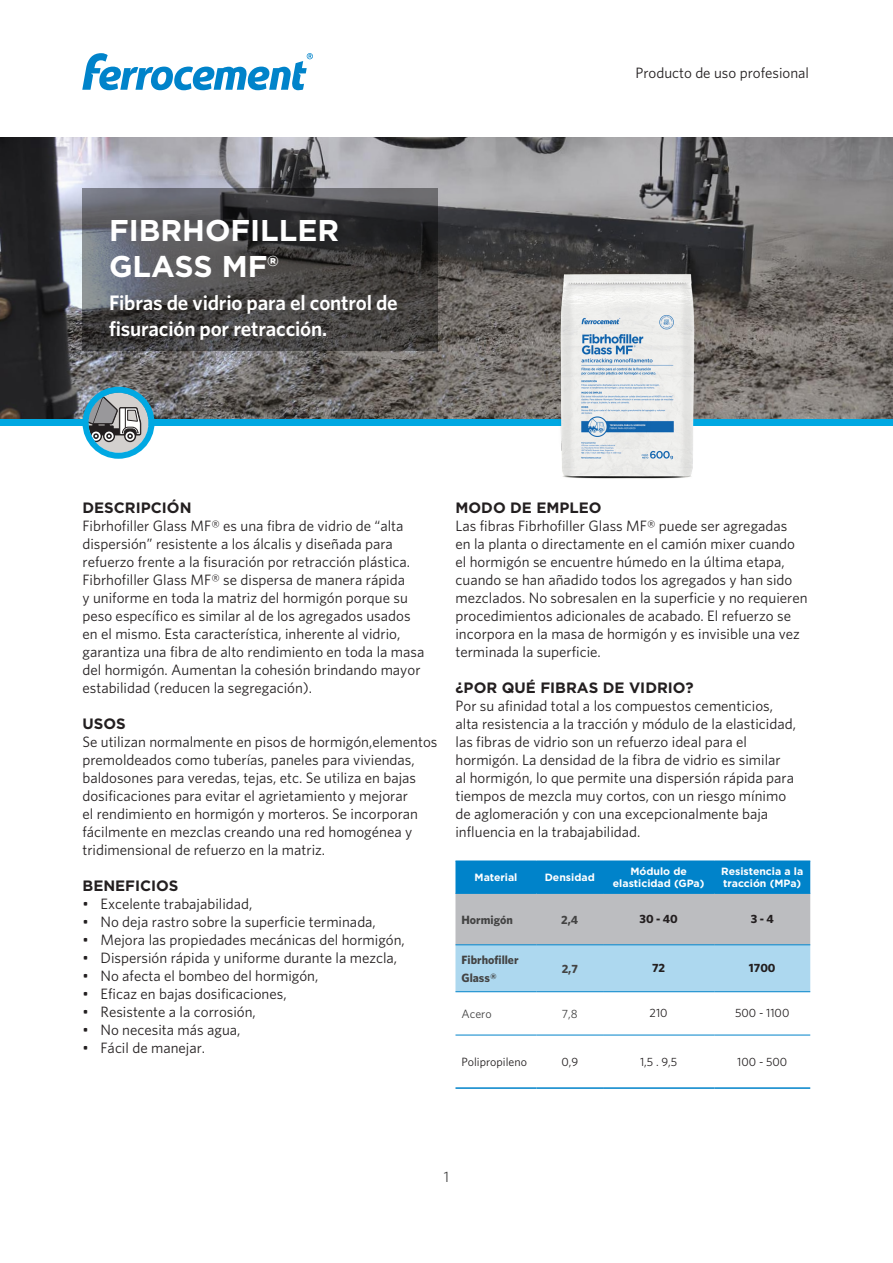
<style>
.page{position:relative;width:893px;height:1263px;background:#fff}
.page>*{position:absolute;margin:0;border:0;box-sizing:border-box;transform-origin:0 0}
.Nombre_de_producto_a{font:700 30px/36px "Gotham";color:#fff}
.Descripción_de_produ{font:600 21px/25.5px "Whitney";letter-spacing:-.01em;color:#fff}
.Texto_base{font:15px/18px "Whitney";color:#231f20}
.Título_interno_anida{font:700 15px "Gotham";color:#231f20}
.t1{font:15px "Whitney";color:#434343}
.Texto_tabla{font:12px "Whitney";color:#231f20}
.Texto_tabla-2{font:700 12px/18px "Whitney";color:#434343}
.Texto_tabla-3{font:700 12px "Whitney";color:#231f20}
.Texto_tabla-4{font:12px "Whitney";color:#434343}
.Texto_tabla-5{font:700 10.5px/12px "Gotham";color:#fff;text-align:center}
</style>
<div class="page">
<svg style="left:82px;top:53px;width:231px;height:37px"></svg>
<img style="left:0;top:138px;width:893px;height:282px">
<div style="left:0;top:420px;width:893px;height:6px;background:#00a8e2"></div>
<div style="left:88px;top:393px;width:61px;height:60px;background:#d3d0ce;border-radius:50%"></div>
<svg style="left:88px;top:396px;width:53px;height:46px"></svg>
<div style="left:82px;top:387px;width:72px;height:72px;border:6px solid #00a8e2;border-radius:50%"></div>
<img style="left:455px;top:219px;width:347px;height:260px">
<svg style="left:82px;top:189px;width:355px;height:162px;background:#49484a"></svg>
<svg style="left:455px;top:862px;width:355px;height:129px;background:#88b8d3"></svg>
<hr style="left:455px;top:1035px;width:81px;height:1px;background:#0083ca">
<hr style="left:536px;top:1035px;width:67px;height:1px;background:#0083ca">
<hr style="left:603px;top:1035px;width:111px;height:1px;background:#0083ca">
<hr style="left:714px;top:1035px;width:96px;height:1px;background:#0083ca">
<hr style="left:455px;top:1087px;width:81px;height:2px;background:#0083ca">
<hr style="left:536px;top:1087px;width:67px;height:2px;background:#0083ca">
<hr style="left:603px;top:1087px;width:111px;height:2px;background:#0083ca">
<hr style="left:714px;top:1087px;width:96px;height:2px;background:#0083ca">
<hr style="left:455px;top:861px;width:81px;height:1px;background:#0083ca">
<hr style="left:536px;top:861px;width:67px;height:1px;background:#0083ca">
<hr style="left:603px;top:861px;width:111px;height:1px;background:#0083ca">
<hr style="left:714px;top:861px;width:96px;height:1px;background:#0083ca">
<hr style="left:455px;top:893px;width:81px;height:1px;background:#0083ca">
<hr style="left:536px;top:893px;width:67px;height:1px;background:#0083ca">
<hr style="left:603px;top:893px;width:111px;height:1px;background:#0083ca">
<hr style="left:714px;top:893px;width:96px;height:1px;background:#0083ca">
<hr style="left:455px;top:944px;width:81px;height:1px;background:#0083ca">
<hr style="left:536px;top:944px;width:67px;height:1px;background:#0083ca">
<hr style="left:603px;top:944px;width:111px;height:1px;background:#0083ca">
<hr style="left:714px;top:944px;width:96px;height:1px;background:#0083ca">
<hr style="left:455px;top:991px;width:81px;height:1px;background:#0083ca">
<hr style="left:536px;top:991px;width:67px;height:1px;background:#0083ca">
<hr style="left:603px;top:991px;width:111px;height:1px;background:#0083ca">
<hr style="left:714px;top:991px;width:96px;height:1px;background:#0083ca">
<p class="Nombre_de_producto_a" style="left:109px;top:212px;width:232px">FIBRHOFILLER<br>GLASS MF®</p>
<p class="Descripción_de_produ" style="left:109px;top:290px;width:290px">Fibras de vidrio para el control de fisuración por retracción.</p>
<p class="Texto_base" style="left:635px;top:63px;width:175px">Producto de uso profesional</p>
<p class="Título_interno_anida" style="left:82px;top:497px;width:111px">DESCRIPCIÓN</p>
<p class="Texto_base" style="left:82px;top:516px;width:329px">Fibrhofiller Glass MF® es una fibra de vidrio de “alta dispersión” resistente a los álcalis y diseñada para refuerzo frente a la fisuración por retracción plástica.</p>
<p class="Texto_base" style="left:82px;top:570px;width:343px">Fibrhofiller Glass MF® se dispersa de manera rápida<br>y uniforme en toda la matriz del hormigón porque su peso específico es similar al de los agregados usados en el mismo. Esta característica, inherente al vidrio, garantiza una fibra de alto rendimiento en toda la masa del hormigón. Aumentan la cohesión brindando mayor estabilidad (reducen la segregación).</p>
<p class="Título_interno_anida" style="left:82px;top:713px;width:45px">USOS</p>
<p class="Texto_base" style="left:82px;top:732px;width:356px">Se utilizan normalmente en pisos de hormigón,elementos premoldeados como tuberías, paneles para viviendas, baldosones para veredas, tejas, etc. Se utiliza en bajas dosificaciones para evitar el agrietamiento y mejorar<br>el rendimiento en hormigón y morteros. Se incorporan fácilmente en mezclas creando una red homogénea y tridimensional de refuerzo en la matriz.</p>
<p class="Título_interno_anida" style="left:82px;top:875px;width:98px">BENEFICIOS</p>
<p class="Texto_base" style="left:82px;top:894px;width:171px">• Excelente trabajabilidad,</p>
<p class="Texto_base" style="left:82px;top:912px;width:295px">• No deja rastro sobre la superficie terminada,</p>
<p class="Texto_base" style="left:82px;top:930px;width:324px">• Mejora las propiedades mecánicas del hormigón,</p>
<p class="Texto_base" style="left:82px;top:948px;width:316px">• Dispersión rápida y uniforme durante la mezcla,</p>
<p class="Texto_base" style="left:82px;top:966px;width:237px">• No afecta el bombeo del hormigón,</p>
<p class="Texto_base" style="left:82px;top:984px;width:206px">• Eficaz en bajas dosificaciones,</p>
<p class="Texto_base" style="left:82px;top:1002px;width:175px">• Resistente a la corrosión,</p>
<p class="Texto_base" style="left:82px;top:1020px;width:160px">• No necesita más agua,</p>
<p class="Texto_base" style="left:82px;top:1038px;width:124px">• Fácil de manejar.</p>
<p class="Título_interno_anida" style="left:455px;top:497px;width:148px">MODO DE EMPLEO</p>
<p class="Texto_base" style="left:455px;top:516px;width:354px">Las fibras Fibrhofiller Glass MF® puede ser agregadas<br>en la planta o directamente en el camión mixer cuando el hormigón se encuentre húmedo en la última etapa, cuando se han añadido todos los agregados y han sido mezclados. No sobresalen en la superficie y no requieren procedimientos adicionales de acabado. El refuerzo se incorpora en la masa de hormigón y es invisible una vez terminada la superficie.</p>
<p class="Título_interno_anida" style="left:455px;top:677px;width:240px">¿POR QUÉ FIBRAS DE VIDRIO?</p>
<p class="Texto_base" style="left:455px;top:696px;width:342px">Por su afinidad total a los compuestos cementicios, alta resistencia a la tracción y módulo de la elasticidad, las fibras de vidrio son un refuerzo ideal para el hormigón. La densidad de la fibra de vidrio es similar<br>al hormigón, lo que permite una dispersión rápida para tiempos de mezcla muy cortos, con un riesgo mínimo de aglomeración y con una excepcionalmente baja influencia en la trabajabilidad.</p>
<p class="Texto_tabla-5" style="left:475px;top:872px;width:44px">Material</p>
<p class="Texto_tabla-5" style="left:545px;top:872px;width:52px">Densidad</p>
<p class="Texto_tabla-5" style="left:613px;top:865px;width:93px">Módulo de elasticidad (GPa)</p>
<p class="Texto_tabla-5" style="left:721px;top:865px;width:83px;text-align:left">Resistencia a la tracción (MPa)</p>
<p class="Texto_tabla-2" style="left:461px;top:910px;width:53px">Hormigón</p>
<p class="Texto_tabla-2" style="left:561px;top:910px;width:19px">2,4</p>
<p class="Texto_tabla-3" style="left:639px;top:912px;width:40px">30 - 40</p>
<p class="Texto_tabla-3" style="left:751px;top:912px;width:25px">3 - 4</p>
<p class="Texto_tabla-2" style="left:461px;top:950px;width:59px">Fibrhofiller<br>Glass®</p>
<p class="Texto_tabla-2" style="left:562px;top:959px;width:18px">2,7</p>
<p class="Texto_tabla-3" style="left:652px;top:961px;width:15px">72</p>
<p class="Texto_tabla-3" style="left:749px;top:961px;width:28px">1700</p>
<p class="Texto_tabla-4" style="left:461px;top:1007px;width:32px">Acero</p>
<p class="Texto_tabla-4" style="left:562px;top:1007px;width:17px">7,8</p>
<p class="Texto_tabla" style="left:650px;top:1006px;width:20px">210</p>
<p class="Texto_tabla" style="left:735px;top:1006px;width:56px">500 - 1100</p>
<p class="Texto_tabla" style="left:461px;top:1054px;width:67px">Polipropileno</p>
<p class="Texto_tabla" style="left:561px;top:1054px;width:18px">0,9</p>
<p class="Texto_tabla" style="left:640px;top:1054px;width:39px">1,5 . 9,5</p>
<p class="Texto_tabla" style="left:737px;top:1054px;width:52px">100 - 500</p>
<p class="t1" style="left:444px;top:1168px;width:7px">1</p>
</div>
